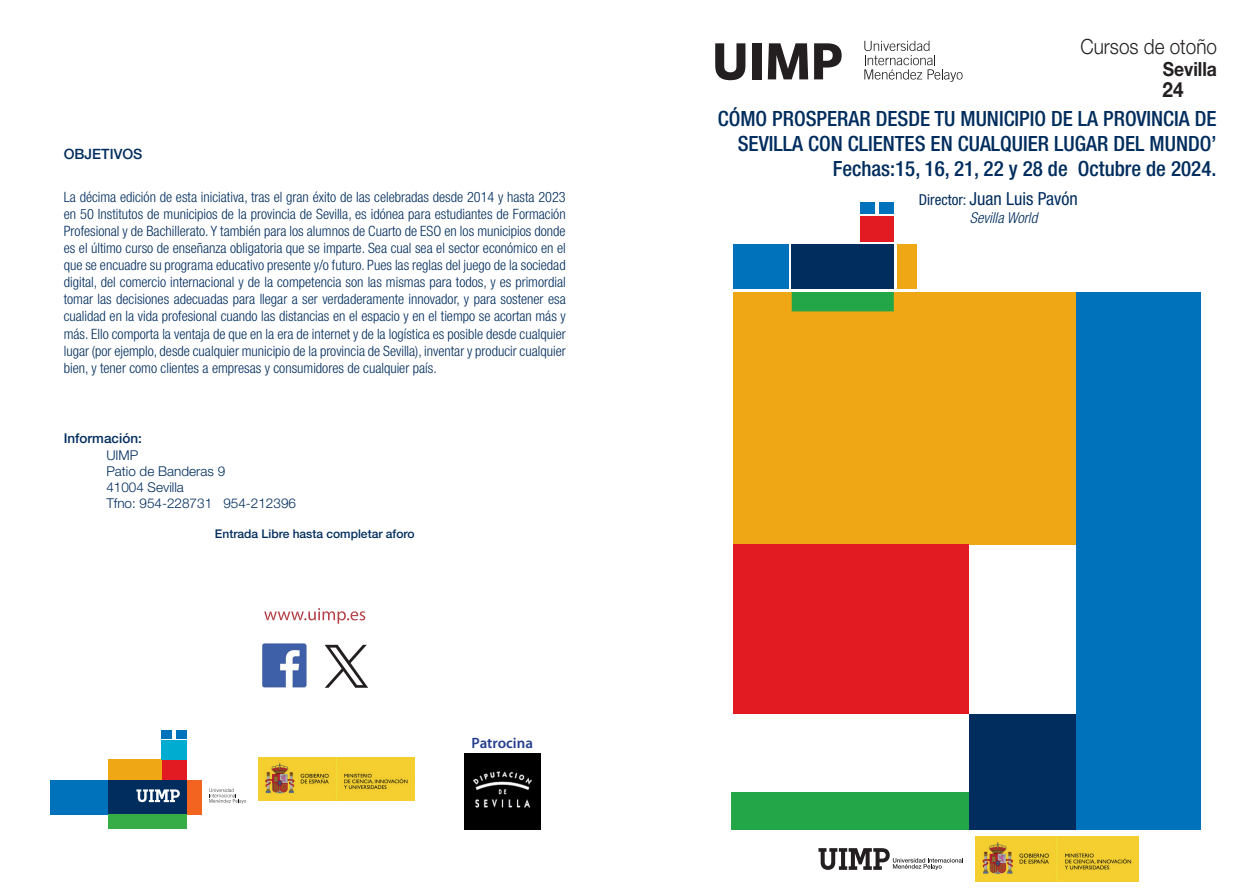
<style>
.page{position:relative;width:1259px;height:893px;background:#fff}
.page>*{position:absolute;margin:0;border:0;box-sizing:border-box;transform-origin:0 0}
.t1{font:500 condensed 21px/25.2px "Helvetica Neue LT Std";color:#002d5e;text-align:right}
.t2{font:300 21px "Helvetica Neue LT Std";color:#231f20;scale:.9 1}
.t3{font:700 21px "Helvetica Neue LT Std";color:#231f20;scale:.9 1}
.t4{font:700 19.5px "Helvetica Neue LT Std";color:#231f20;scale:.9 1}
.t5{font:condensed 18px "Helvetica Neue LT Std";color:#002d5e}
.t6{font:italic 300 condensed 15px "Helvetica Neue LT Std";color:#002d5e}
.t7{font:600 15px "Myriad Pro";color:#253f8e}
.t8{font:300 condensed 14.25px/17.1px "Helvetica Neue LT Std";color:#002d5e;text-align:justify}
.t9{font:500 14.25px "Helvetica Neue LT Std";color:#002d5e}
.t10{font:300 13.5px/16.2px "Helvetica Neue LT Std";color:#002d5e}
.t11{font:500 13.5px "Helvetica Neue LT Std";color:#002d5e}
.t12{font:500 12px "Helvetica Neue LT Std";color:#002d5e}
.s1{font-size:15px}
</style>
<div class="page">
<div style="left:733px;top:292px;width:343px;height:252px;background:#efa715"></div>
<div style="left:733px;top:544px;width:236px;height:170px;background:#e21a21"></div>
<div style="left:731px;top:792px;width:238px;height:38px;background:#23a647"></div>
<div style="left:969px;top:714px;width:107px;height:116px;background:#002d5e"></div>
<div style="left:791px;top:245px;width:103px;height:44px;background:#002d5e"></div>
<div style="left:733px;top:245px;width:55px;height:44px;background:#0072bc"></div>
<div style="left:897px;top:245px;width:19px;height:44px;background:#efa715"></div>
<div style="left:860px;top:216px;width:34px;height:26px;background:#e21a21"></div>
<div style="left:879px;top:202px;width:15px;height:11px;background:#0072bc"></div>
<div style="left:860px;top:202px;width:14px;height:11px;background:#0072bc"></div>
<div style="left:791px;top:292px;width:103px;height:20px;background:#23a647"></div>
<div style="left:1076px;top:292px;width:124px;height:538px;background:#0072bc"></div>
<svg style="left:864px;top:41px;width:98px;height:41px"></svg>
<svg style="left:715px;top:43px;width:30px;height:37px"></svg>
<div style="left:752px;top:43px;width:9px;height:36px;background:#231f20"></div>
<svg style="left:768px;top:43px;width:40px;height:36px"></svg>
<svg style="left:814px;top:43px;width:27px;height:36px"></svg>
<svg style="left:818px;top:848px;width:145px;height:22px"></svg>
<img style="left:975px;top:836px;width:163px;height:46px">
<svg style="left:264px;top:608px;width:101px;height:16px"></svg>
<img style="left:262px;top:644px;width:44px;height:44px">
<svg style="left:325px;top:645px;width:43px;height:43px"></svg>
<div style="left:108px;top:780px;width:79px;height:34px;background:#002d5e"></div>
<div style="left:50px;top:780px;width:58px;height:34px;background:#0072bc"></div>
<div style="left:187px;top:780px;width:15px;height:34px;background:#f36421"></div>
<div style="left:108px;top:814px;width:79px;height:15px;background:#36ad47"></div>
<div style="left:161px;top:760px;width:26px;height:20px;background:#e21a21"></div>
<div style="left:108px;top:760px;width:53px;height:20px;background:#efa715"></div>
<div style="left:161px;top:740px;width:26px;height:20px;background:#00add0"></div>
<div style="left:161px;top:730px;width:11px;height:9px;background:#0072bc"></div>
<div style="left:176px;top:730px;width:11px;height:9px;background:#0072bc"></div>
<svg style="left:136px;top:789px;width:44px;height:13px"></svg>
<svg style="left:209px;top:788px;width:37px;height:16px"></svg>
<img style="left:259px;top:757px;width:156px;height:44px">
<img style="left:464px;top:754px;width:76px;height:75px">
<p class="t9" style="left:64px;top:145px;width:80px">OBJETIVOS</p>
<p class="t8" style="left:64px;top:188px;width:503px">La décima edición de esta iniciativa, tras el gran éxito de las celebradas desde 2014 y hasta 2023 en 50 Institutos de municipios de la provincia de Sevilla, es idónea para estudiantes de Formación Profesional y de Bachillerato. Y también para los alumnos de Cuarto de ESO en los municipios donde es el último curso de enseñanza obligatoria que se imparte. Sea cual sea el sector económico en el que se encuadre su programa educativo presente y/o futuro. Pues las reglas del juego de la sociedad digital, del comercio internacional y de la competencia son las mismas para todos, y es primordial tomar las decisiones adecuadas para llegar a ser verdaderamente innovador, y para sostener esa cualidad en la vida profesional cuando las distancias en el espacio y en el tiempo se acortan más y más. Ello comporta la ventaja de que en la era de internet y de la logística es posible desde cualquier lugar (por ejemplo, desde cualquier municipio de la provincia de Sevilla), inventar y producir cualquier bien, y tener como clientes a empresas y consumidores de cualquier país.</p>
<p class="t11" style="left:64px;top:430px;width:80px">Información:</p>
<p class="t10" style="left:106px;top:446px;width:191px">UIMP<br>Patio de Banderas 9<br>41004 Sevilla<br>Tfno: 954-228731 954-212396</p>
<p class="t12" style="left:215px;top:526px;width:201px">Entrada Libre hasta completar aforo</p>
<p class="t7" style="left:471px;top:734px;width:63px">Patrocina</p>
<h1 class="t2" style="left:1080px;top:34px;width:153px">Cursos de otoño</h1>
<h2 class="t4" style="left:1162px;top:57px;width:62px">Sevilla</h2>
<h1 class="t3" style="left:1162px;top:77px;width:25px">24</h1>
<h1 class="t1" style="left:718px;top:106px;width:500px">CÓMO PROSPERAR DESDE TU MUNICIPIO DE LA PROVINCIA DE<br>SEVILLA CON CLIENTES EN CUALQUIER LUGAR DEL MUNDO’<br>Fechas:15, 16, 21, 22 y 28 de Octubre de 2024.</h1>
<p class="t5" style="left:919px;top:188px;width:160px"><span class="s1">Director:</span> Juan Luis Pavón</p>
<p class="t6" style="left:970px;top:209px;width:69px">Sevilla World</p>
</div>
